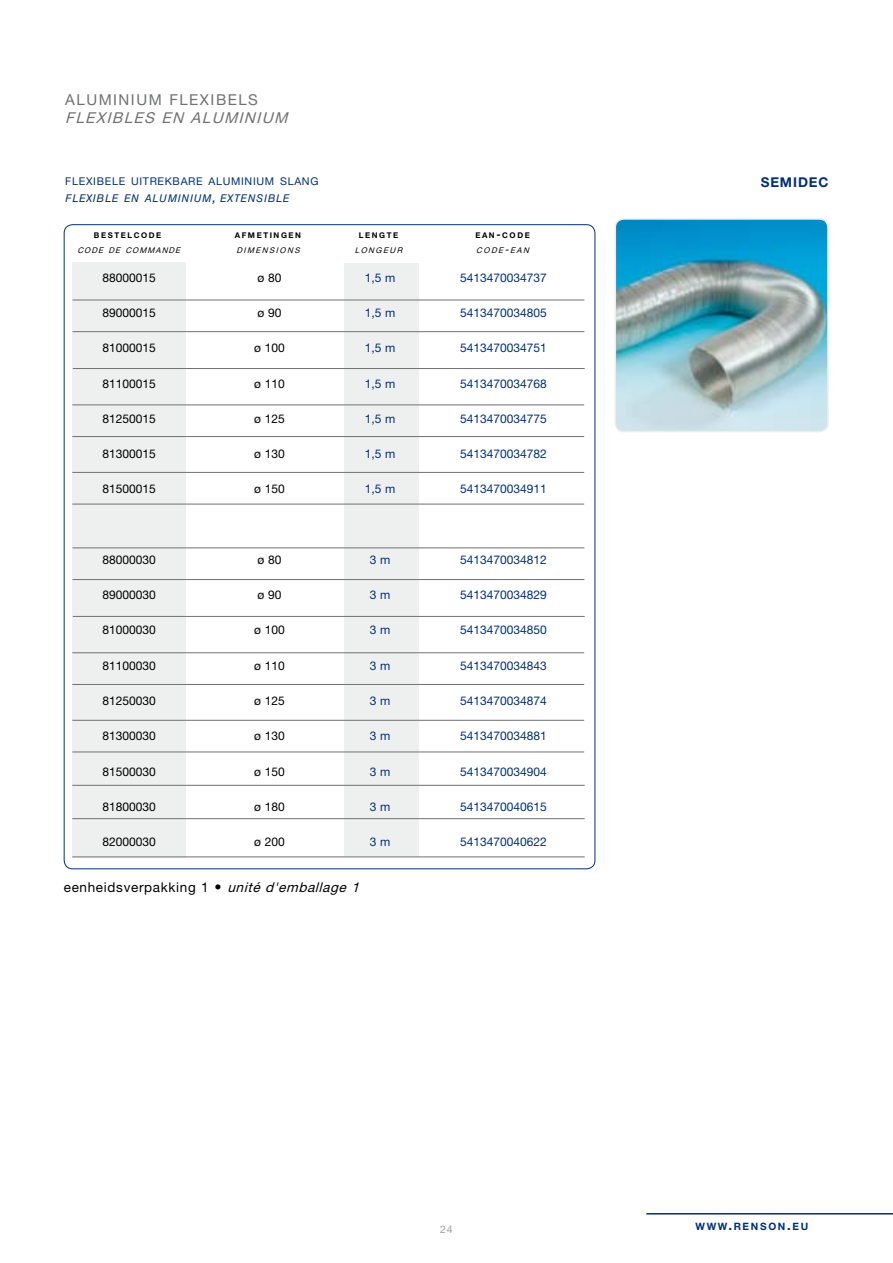
<style>
.page{position:relative;width:893px;height:1263px;background:#fff}
.page>*{position:absolute;margin:0;border:0;box-sizing:border-box;transform-origin:0 0}
.t1{font:italic 15px "Helvetica Neue LT Std";color:#707172}
.t2{font:15px "Helvetica Neue LT Std";letter-spacing:.405em;color:#707172}
.t3{font:13.5px "Helvetica Neue LT Std";letter-spacing:.05em;color:#000}
.t4{font:700 13.5px "Helvetica Neue LT Std";letter-spacing:.065em;color:#002f79}
.t5{font:12px "Helvetica Neue LT Std";color:#002f79}
.t6{font:12px "Helvetica Neue LT Std";color:#000}
.t7{font:10.65px "Helvetica Neue LT Std";letter-spacing:.065em;color:#002f79}
.t8{font:italic 10.65px "Helvetica LT Std";letter-spacing:.065em;color:#002f79}
.t9{font:10.5px "Helvetica Neue LT Std";color:#9c9e9f}
.t10{font:700 10.2px "Helvetica Neue LT Std";letter-spacing:.165em;color:#002f79}
.t11{font:italic 7.8px "Helvetica Neue LT Std";color:#000}
.t12{font:700 7.8px "Helvetica Neue LT Std";letter-spacing:.2em;color:#000}
.s1{font-size:14.25px}
.s2{font-size:10.5px}
.s3{font-style:italic}
.s4{font-size:13.5px}
</style>
<div class="page">
<hr style="left:646px;top:1213px;width:247px;height:1px;background:#002f79">
<img style="left:615px;top:221px;width:211px;height:211px">
<div style="left:615px;top:218px;width:214px;height:214px;border:2px solid #eceded;border-radius:9px"></div>
<div style="left:344px;top:263px;width:75px;height:593px;background:#eeefef"></div>
<div style="left:72px;top:262px;width:114px;height:595px;background:#eeefef"></div>
<hr style="left:72px;top:300px;width:512px;height:1px;background:#707172">
<hr style="left:72px;top:331px;width:512px;height:1px;background:#707172">
<hr style="left:73px;top:368px;width:512px;height:1px;background:#707172">
<hr style="left:72px;top:404px;width:512px;height:1px;background:#707172">
<hr style="left:72px;top:436px;width:512px;height:1px;background:#707172">
<hr style="left:72px;top:472px;width:512px;height:1px;background:#707172">
<hr style="left:72px;top:504px;width:512px;height:1px;background:#707172">
<hr style="left:72px;top:547px;width:512px;height:1px;background:#707172">
<hr style="left:72px;top:579px;width:512px;height:1px;background:#707172">
<hr style="left:73px;top:616px;width:512px;height:1px;background:#707172">
<hr style="left:72px;top:652px;width:512px;height:1px;background:#707172">
<hr style="left:72px;top:684px;width:512px;height:1px;background:#707172">
<hr style="left:72px;top:720px;width:512px;height:1px;background:#707172">
<hr style="left:72px;top:751px;width:512px;height:1px;background:#707172">
<hr style="left:72px;top:785px;width:513px;height:1px;background:#707172">
<hr style="left:72px;top:818px;width:513px;height:1px;background:#707172">
<hr style="left:72px;top:856px;width:513px;height:1px;background:#707172">
<p class="t2" style="left:65px;top:90px;width:194px">aluminium flexibels</p>
<p class="t1" style="left:65px;top:108px;width:228px">FLEXIBLES EN ALUMINIUM</p>
<p class="t7" style="left:65px;top:175px;width:255px">FLEXIBELE UITREKBARE ALUMINIUM SLANG</p>
<p class="t8" style="left:65px;top:192px;width:226px">FLEXIBLE EN ALUMINIUM<span class="s1">,</span> EXTENSIBLE</p>
<p class="t12" style="left:94px;top:231px;width:69px">BESTELCODE</p>
<p class="t12" style="left:235px;top:231px;width:68px">AFMETINGEN</p>
<p class="t12" style="left:359px;top:231px;width:41px">LENGTE</p>
<p class="t12" style="left:475px;top:231px;width:56px">EAN<span class="s2">-</span>CODE</p>
<p class="t11" style="left:77px;top:246px;width:107px">CODE DE COMMANDE</p>
<p class="t11" style="left:236px;top:246px;width:67px">DIMENSIONS</p>
<p class="t11" style="left:355px;top:246px;width:51px">LONGEUR</p>
<p class="t11" style="left:476px;top:246px;width:57px">CODE<span class="s2">-</span>EAN</p>
<p class="t6" style="left:103px;top:270px;width:55px">88000015</p>
<p class="t6" style="left:258px;top:270px;width:25px">ø 80</p>
<p class="t5" style="left:365px;top:270px;width:32px">1,5 m</p>
<p class="t5" style="left:460px;top:270px;width:88px">5413470034737</p>
<p class="t6" style="left:103px;top:306px;width:55px">89000015</p>
<p class="t6" style="left:258px;top:306px;width:25px">ø 90</p>
<p class="t5" style="left:365px;top:306px;width:32px">1,5 m</p>
<p class="t5" style="left:460px;top:306px;width:88px">5413470034805</p>
<p class="t6" style="left:103px;top:341px;width:55px">81000015</p>
<p class="t6" style="left:254px;top:341px;width:32px">ø 100</p>
<p class="t5" style="left:365px;top:341px;width:32px">1,5 m</p>
<p class="t5" style="left:460px;top:341px;width:88px">5413470034751</p>
<p class="t6" style="left:103px;top:376px;width:55px">81100015</p>
<p class="t6" style="left:254px;top:376px;width:32px">ø 110</p>
<p class="t5" style="left:365px;top:376px;width:32px">1,5 m</p>
<p class="t5" style="left:460px;top:376px;width:88px">5413470034768</p>
<p class="t6" style="left:103px;top:411px;width:55px">81250015</p>
<p class="t6" style="left:254px;top:411px;width:32px">ø 125</p>
<p class="t5" style="left:365px;top:411px;width:32px">1,5 m</p>
<p class="t5" style="left:460px;top:411px;width:88px">5413470034775</p>
<p class="t6" style="left:103px;top:447px;width:55px">81300015</p>
<p class="t6" style="left:254px;top:447px;width:32px">ø 130</p>
<p class="t5" style="left:365px;top:447px;width:32px">1,5 m</p>
<p class="t5" style="left:460px;top:447px;width:88px">5413470034782</p>
<p class="t6" style="left:103px;top:482px;width:55px">81500015</p>
<p class="t6" style="left:254px;top:482px;width:32px">ø 150</p>
<p class="t5" style="left:365px;top:482px;width:32px">1,5 m</p>
<p class="t5" style="left:460px;top:482px;width:88px">5413470034911</p>
<p class="t6" style="left:103px;top:552px;width:55px">88000030</p>
<p class="t6" style="left:258px;top:552px;width:25px">ø 80</p>
<p class="t5" style="left:370px;top:552px;width:22px">3 m</p>
<p class="t5" style="left:460px;top:552px;width:88px">5413470034812</p>
<p class="t6" style="left:103px;top:588px;width:55px">89000030</p>
<p class="t6" style="left:258px;top:588px;width:25px">ø 90</p>
<p class="t5" style="left:370px;top:588px;width:22px">3 m</p>
<p class="t5" style="left:460px;top:588px;width:88px">5413470034829</p>
<p class="t6" style="left:103px;top:623px;width:55px">81000030</p>
<p class="t6" style="left:254px;top:623px;width:32px">ø 100</p>
<p class="t5" style="left:370px;top:623px;width:22px">3 m</p>
<p class="t5" style="left:460px;top:623px;width:88px">5413470034850</p>
<p class="t6" style="left:103px;top:658px;width:55px">81100030</p>
<p class="t6" style="left:254px;top:658px;width:32px">ø 110</p>
<p class="t5" style="left:370px;top:658px;width:22px">3 m</p>
<p class="t5" style="left:460px;top:658px;width:88px">5413470034843</p>
<p class="t6" style="left:103px;top:693px;width:55px">81250030</p>
<p class="t6" style="left:254px;top:693px;width:32px">ø 125</p>
<p class="t5" style="left:370px;top:693px;width:22px">3 m</p>
<p class="t5" style="left:460px;top:693px;width:88px">5413470034874</p>
<p class="t6" style="left:103px;top:729px;width:55px">81300030</p>
<p class="t6" style="left:254px;top:729px;width:32px">ø 130</p>
<p class="t5" style="left:370px;top:729px;width:22px">3 m</p>
<p class="t5" style="left:460px;top:729px;width:88px">5413470034881</p>
<p class="t6" style="left:103px;top:764px;width:55px">81500030</p>
<p class="t6" style="left:254px;top:764px;width:32px">ø 150</p>
<p class="t5" style="left:370px;top:764px;width:22px">3 m</p>
<p class="t5" style="left:460px;top:764px;width:88px">5413470034904</p>
<p class="t6" style="left:103px;top:799px;width:55px">81800030</p>
<p class="t6" style="left:254px;top:799px;width:32px">ø 180</p>
<p class="t5" style="left:370px;top:799px;width:22px">3 m</p>
<p class="t5" style="left:460px;top:799px;width:88px">5413470040615</p>
<p class="t6" style="left:103px;top:835px;width:55px">82000030</p>
<p class="t6" style="left:254px;top:835px;width:32px">ø 200</p>
<p class="t5" style="left:370px;top:835px;width:22px">3 m</p>
<p class="t5" style="left:460px;top:835px;width:88px">5413470040622</p>
<p class="t3" style="left:64px;top:880px;width:301px">eenheidsverpakking 1 <span class="s1">•</span> <span class="s3">UNITÉ D'EMBALLAGE 1</span></p>
<p class="t4" style="left:761px;top:173px;width:69px">SEMIDEC</p>
<p class="t9" style="left:440px;top:1223px;width:14px">24</p>
<p class="t10" style="left:695px;top:1220px;width:114px">WWW<span class="s4">.</span>RENSON<span class="s4">.</span>EU</p>
</div>
